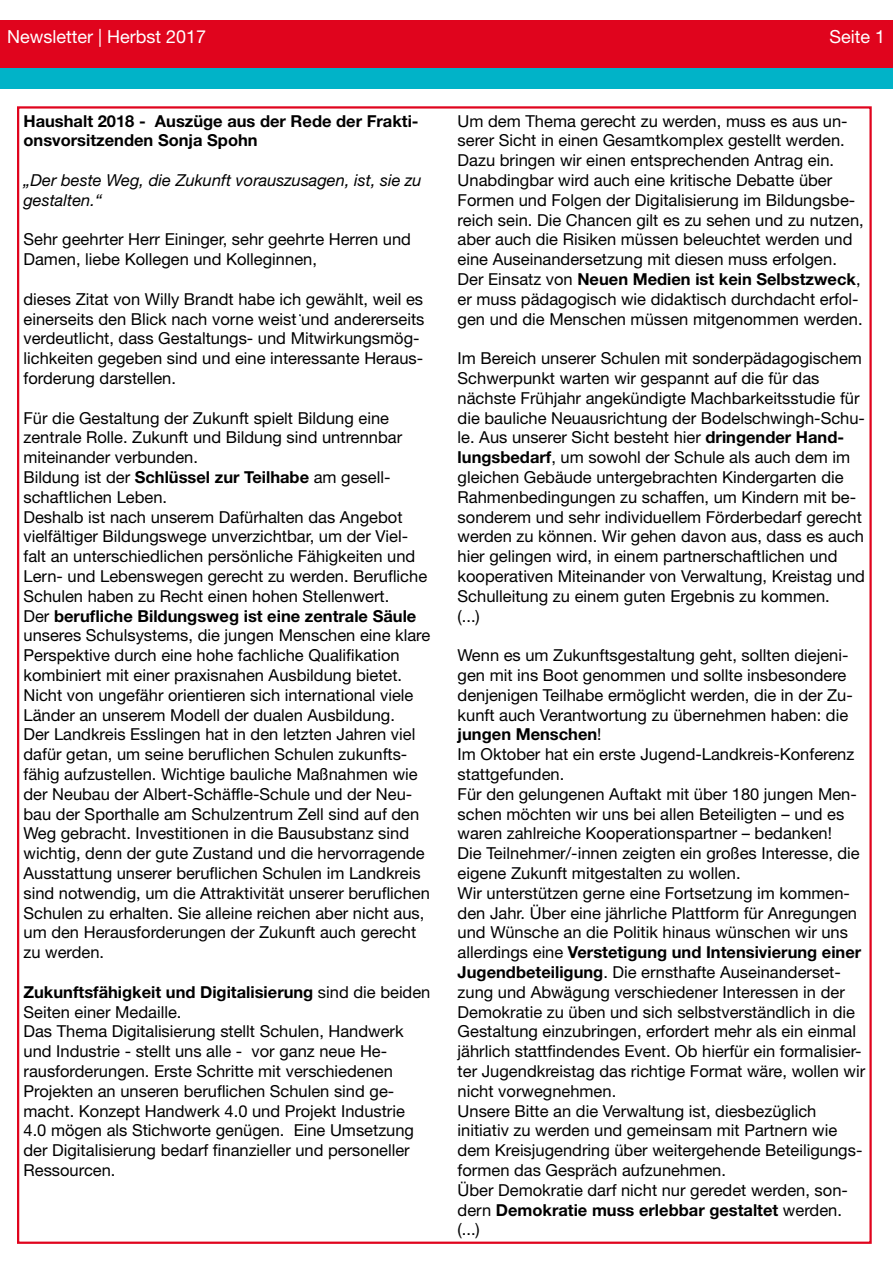
<style>
.page{position:relative;width:893px;height:1263px;background:#fff}
.page>*{position:absolute;margin:0;border:0;box-sizing:border-box;transform-origin:0 0}
.t1{font:18px "Helvetica Neue LT Std";color:#fff}
.t2{font:16.5px/19.8px "Helvetica Neue LT Std";color:#000}
.t3{font:700 16.5px/19.8px "Helvetica Neue LT Std";color:#000}
.t4{font:italic 16.5px/19.8px "Helvetica Neue LT Std";color:#000}
.s1{font-weight:700}
</style>
<div class="page">
<div style="left:0;top:20px;width:892px;height:48px;background:#e0041d"></div>
<div style="left:0;top:68px;width:892px;height:21px;background:#01b3c8"></div>
<p class="t1" style="left:7px;top:25px;width:201px">Newsletter | Herbst 2017</p>
<p class="t1" style="left:829px;top:25px;width:57px">Seite 1</p>
<p class="t3" style="left:24px;top:110px;width:397px">Haushalt 2018 - Auszüge aus der Rede der Frakti&shy;onsvorsitzenden Sonja Spohn</p>
<p class="t4" style="left:24px;top:170px;width:400px">„Der beste Weg, die Zukunft vorauszusagen, ist, sie zu gestalten.“</p>
<p class="t2" style="left:24px;top:229px;width:389px">Sehr geehrter Herr Eininger, sehr geehrte Herren und<br>Damen, liebe Kollegen und Kolleginnen,</p>
<p class="t2" style="left:24px;top:289px;width:402px">dieses Zitat von Willy Brandt habe ich gewählt, weil es einerseits den Blick nach vorne weist und andererseits verdeutlicht, dass Gestaltungs- und Mitwirkungsmög&shy;lichkeiten gegeben sind und eine interessante Heraus&shy;forderung darstellen.</p>
<p class="t2" style="left:24px;top:408px;width:408px">Für die Gestaltung der Zukunft spielt Bildung eine zentrale Rolle. Zukunft und Bildung sind untrennbar miteinander verbunden.<br>Bildung ist der <span class="s1">Schlüssel zur Teilhabe</span> am gesell&shy;schaftlichen Leben.<br>Deshalb ist nach unserem Dafürhalten das Angebot vielfältiger Bildungswege unverzichtbar, um der Viel&shy;falt an unterschiedlichen persönliche Fähigkeiten und Lern- und Lebenswegen gerecht zu werden. Berufliche Schulen haben zu Recht einen hohen Stellenwert.<br>Der <span class="s1">berufliche Bildungsweg ist eine zentrale Säule </span>unseres Schulsystems, die jungen Menschen eine klare Perspektive durch eine hohe fachliche Qualifikation kombiniert mit einer praxisnahen Ausbildung bietet.<br>Nicht von ungefähr orientieren sich international viele Länder an unserem Modell der dualen Ausbildung.<br>Der Landkreis Esslingen hat in den letzten Jahren viel dafür getan, um seine beruflichen Schulen zukunfts&shy;fähig aufzustellen. Wichtige bauliche Maßnahmen wie der Neubau der Albert-Schäffle-Schule und der Neu&shy;bau der Sporthalle am Schulzentrum Zell sind auf den Weg gebracht. Investitionen in die Bausubstanz sind wichtig, denn der gute Zustand und die hervorragende Ausstattung unserer beruflichen Schulen im Landkreis sind notwendig, um die Attraktivität unserer beruflichen Schulen zu erhalten. Sie alleine reichen aber nicht aus, um den Herausforderungen der Zukunft auch gerecht zu werden.</p>
<p class="t2" style="left:24px;top:982px;width:408px"><span class="s1">Zukunftsfähigkeit und Digitalisierung</span> sind die beiden Seiten einer Medaille.<br>Das Thema Digitalisierung stellt Schulen, Handwerk und Industrie - stellt uns alle - vor ganz neue He&shy;rausforderungen. Erste Schritte mit verschiedenen Projekten an unseren beruflichen Schulen sind ge&shy;macht. Konzept Handwerk 4.0 und Projekt Industrie 4.0 mögen als Stichworte genügen. Eine Umsetzung der Digitalisierung bedarf finanzieller und personeller Ressourcen.</p>
<p class="t2" style="left:458px;top:111px;width:408px">Um dem Thema gerecht zu werden, muss es aus un&shy;serer Sicht in einen Gesamtkomplex gestellt werden.<br>Dazu bringen wir einen entsprechenden Antrag ein.<br>Unabdingbar wird auch eine kritische Debatte über Formen und Folgen der Digitalisierung im Bildungsbe&shy;reich sein. Die Chancen gilt es zu sehen und zu nutzen, aber auch die Risiken müssen beleuchtet werden und eine Auseinandersetzung mit diesen muss erfolgen.<br>Der Einsatz von <span class="s1">Neuen Medien ist kein Selbstzweck</span>, er muss pädagogisch wie didaktisch durchdacht erfol&shy;gen und die Menschen müssen mitgenommen werden.</p>
<p class="t2" style="left:458px;top:348px;width:409px">Im Bereich unserer Schulen mit sonderpädagogischem Schwerpunkt warten wir gespannt auf die für das nächste Frühjahr angekündigte Machbarkeitsstudie für die bauliche Neuausrichtung der Bodelschwingh-Schu&shy;le. Aus unserer Sicht besteht hier <span class="s1">dringender Hand&shy;lungsbedarf</span>, um sowohl der Schule als auch dem im gleichen Gebäude untergebrachten Kindergarten die Rahmenbedingungen zu schaffen, um Kindern mit be&shy;sonderem und sehr individuellem Förderbedarf gerecht werden zu können. Wir gehen davon aus, dass es auch hier gelingen wird, in einem partnerschaftlichen und kooperativen Miteinander von Verwaltung, Kreistag und Schulleitung zu einem guten Ergebnis zu kommen.<br>(...)</p>
<p class="t2" style="left:458px;top:645px;width:409px">Wenn es um Zukunftsgestaltung geht, sollten diejeni&shy;gen mit ins Boot genommen und sollte insbesondere denjenigen Teilhabe ermöglicht werden, die in der Zu&shy;kunft auch Verantwortung zu übernehmen haben: die <span class="s1">jungen Menschen</span>!<br>Im Oktober hat ein erste Jugend-Landkreis-Konferenz stattgefunden.<br>Für den gelungenen Auftakt mit über 180 jungen Men&shy;schen möchten wir uns bei allen Beteiligten – und es waren zahlreiche Kooperationspartner – bedanken!<br>Die Teilnehmer/-innen zeigten ein großes Interesse, die eigene Zukunft mitgestalten zu wollen.<br>Wir unterstützen gerne eine Fortsetzung im kommen&shy;den Jahr. Über eine jährliche Plattform für Anregungen und Wünsche an die Politik hinaus wünschen wir uns allerdings eine <span class="s1">Verstetigung und Intensivierung einer Jugendbeteiligung</span>. Die ernsthafte Auseinanderset&shy;zung und Abwägung verschiedener Interessen in der Demokratie zu üben und sich selbstverständlich in die Gestaltung einzubringen, erfordert mehr als ein einmal jährlich stattfindendes Event. Ob hierfür ein formalisier&shy;ter Jugendkreistag das richtige Format wäre, wollen wir nicht vorwegnehmen.<br>Unsere Bitte an die Verwaltung ist, diesbezüglich initiativ zu werden und gemeinsam mit Partnern wie dem Kreisjugendring über weitergehende Beteiligungs&shy;formen das Gespräch aufzunehmen.<br>Über Demokratie darf nicht nur geredet werden, son&shy;dern <span class="s1">Demokratie muss erlebbar gestaltet</span> werden. (...)</p>
</div>
